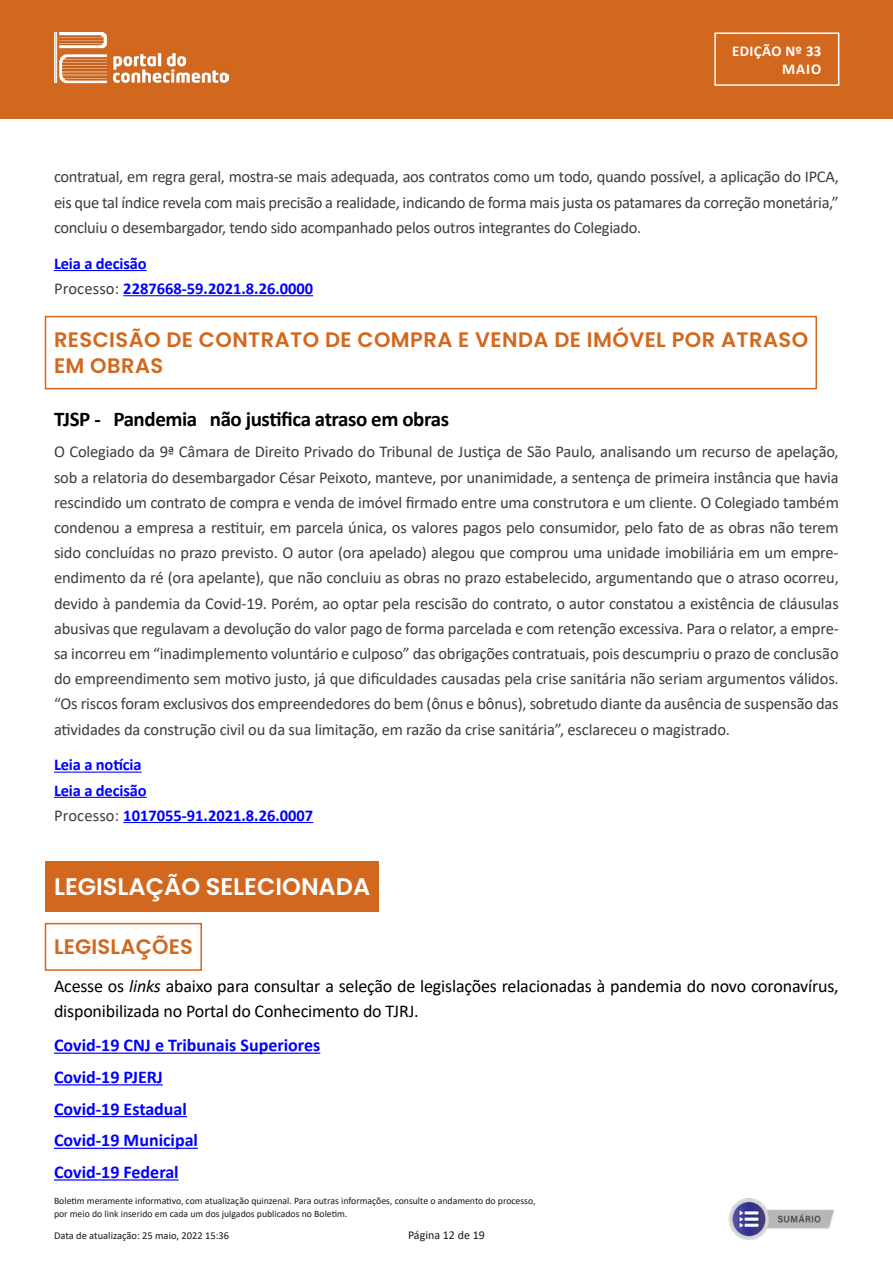
<style>
.page{position:relative;width:893px;height:1263px;background:#fff}
.page>*{position:absolute;margin:0;border:0;box-sizing:border-box;transform-origin:0 0}
.t1{font:600 24px "Poppins";color:#fff}
.t2{font:600 21px/25.7px "Poppins";letter-spacing:.02em;color:#d2681e}
.t3{font:700 21px "Calibri";letter-spacing:-.02em;color:#000}
.t4{font:18px/25.2px "Calibri";letter-spacing:-.01em;color:#000}
.t5{font:700 18px/31.7px "Calibri";color:#00f}
.t6{font:16.5px/25.2px "Calibri";letter-spacing:-.02em;color:#3d3d3d;text-align:justify}
.t7{font:700 16.5px/25.2px "Calibri";color:#00f}
.t8{font:700 15px/18px "Calibri";letter-spacing:.02em;color:#fff;text-align:right}
.t9{font:12px "Calibri";color:#131a22}
.t10{font:10.5px "Calibri";color:#131a22}
.t11{font:9.75px/12.3px "Calibri";color:#131a22}
.s1{font-weight:400;color:#3d3d3d}
.s2{font-style:italic}
</style>
<div class="page">
<div style="left:0;top:0;width:893px;height:118px;background:#d2681e"></div>
<img style="left:55px;top:33px;width:173px;height:51px">
<div style="left:714px;top:32px;width:125px;height:54px;border:2px solid #fff"></div>
<hr style="left:54px;top:270px;width:93px;height:1px;background:#00f">
<hr style="left:123px;top:295px;width:190px;height:1px;background:#00f">
<div style="left:45px;top:316px;width:772px;height:73px;border:2px solid #d2681e"></div>
<hr style="left:54px;top:771px;width:88px;height:2px;background:#00f">
<hr style="left:54px;top:797px;width:93px;height:1px;background:#00f">
<hr style="left:123px;top:822px;width:190px;height:1px;background:#00f">
<div style="left:45px;top:861px;width:334px;height:50px;background:#d2681e"></div>
<div style="left:45px;top:923px;width:157px;height:48px;border:2px solid #d2681e"></div>
<hr style="left:54px;top:1052px;width:266px;height:2px;background:#00f">
<hr style="left:54px;top:1084px;width:109px;height:1px;background:#00f">
<hr style="left:54px;top:1116px;width:133px;height:1px;background:#00f">
<hr style="left:54px;top:1148px;width:144px;height:1px;background:#00f">
<hr style="left:54px;top:1179px;width:125px;height:1px;background:#00f">
<img style="left:728px;top:1198px;width:107px;height:42px">
<p class="t8" style="left:732px;top:42px;width:91px">EDIÇÃO Nº 33<br>MAIO</p>
<p class="t6" style="left:54px;top:164px;width:786px">contratual, em regra geral, mostra-se mais adequada, aos contratos como um todo, quando possível, a aplicação do IPCA, eis que tal índice revela com mais precisão a realidade, indicando de forma mais justa os patamares da correção monetária,” concluiu o desembargador, tendo sido acompanhado pelos outros integrantes do Colegiado.</p>
<p class="t7" style="left:54px;top:250px;width:261px">Leia a decisão<br><span class="s1">Processo:</span> 2287668-59.2021.8.26.0000</p>
<p class="t2" style="left:54px;top:327px;width:756px">RESCISÃO DE CONTRATO DE COMPRA E VENDA DE IMÓVEL POR ATRASO<br>EM OBRAS</p>
<p class="t3" style="left:54px;top:404px;width:397px">TJSP - Pandemia não justifica atraso em obras</p>
<p class="t6" style="left:54px;top:439px;width:786px">O Colegiado da 9ª Câmara de Direito Privado do Tribunal de Justiça de São Paulo, analisando um recurso de apelação, sob a relatoria do desembargador César Peixoto, manteve, por unanimidade, a sentença de primeira instância que havia rescindido um contrato de compra e venda de imóvel firmado entre uma construtora e um cliente. O Colegiado também condenou a empresa a restituir, em parcela única, os valores pagos pelo consumidor, pelo fato de as obras não terem sido concluídas no prazo previsto. O autor (ora apelado) alegou que comprou uma unidade imobiliária em um empre&shy;endimento da ré (ora apelante), que não concluiu as obras no prazo estabelecido, argumentando que o atraso ocorreu, devido à pandemia da Covid-19. Porém, ao optar pela rescisão do contrato, o autor constatou a existência de cláusulas abusivas que regulavam a devolução do valor pago de forma parcelada e com retenção excessiva. Para o relator, a empre&shy;sa incorreu em “inadimplemento voluntário e culposo” das obrigações contratuais, pois descumpriu o prazo de conclusão do empreendimento sem motivo justo, já que dificuldades causadas pela crise sanitária não seriam argumentos válidos. “Os riscos foram exclusivos dos empreendedores do bem (ônus e bônus), sobretudo diante da ausência de suspensão das atividades da construção civil ou da sua limitação, em razão da crise sanitária”, esclareceu o magistrado.</p>
<p class="t7" style="left:54px;top:752px;width:261px">Leia a notícia<br>Leia a decisão<br><span class="s1">Processo:</span> 1017055-91.2021.8.26.0007</p>
<h1 class="t1" style="left:54px;top:872px;width:318px">LEGISLAÇÃO SELECIONADA</h1>
<p class="t2" style="left:54px;top:934px;width:140px">LEGISLAÇÕES</p>
<p class="t4" style="left:54px;top:973px;width:786px">Acesse os <span class="s2">links</span> abaixo para consultar a seleção de legislações relacionadas à pandemia do novo coronavírus, disponibilizada no Portal do Conhecimento do TJRJ.</p>
<p class="t5" style="left:54px;top:1029px;width:268px">Covid-19 CNJ e Tribunais Superiores<br>Covid-19 PJERJ<br>Covid-19 Estadual<br>Covid-19 Municipal<br>Covid-19 Federal</p>
<p class="t11" style="left:54px;top:1195px;width:483px">Boletim meramente informativo, com atualização quinzenal. Para outras informações, consulte o andamento do processo, por meio do link inserido em cada um dos julgados publicados no Boletim.</p>
<p class="t10" style="left:54px;top:1229px;width:177px">Data de atualização: 25 maio, 2022 15:36</p>
<p class="t9" style="left:408px;top:1227px;width:78px">Página 12 de 19</p>
</div>
